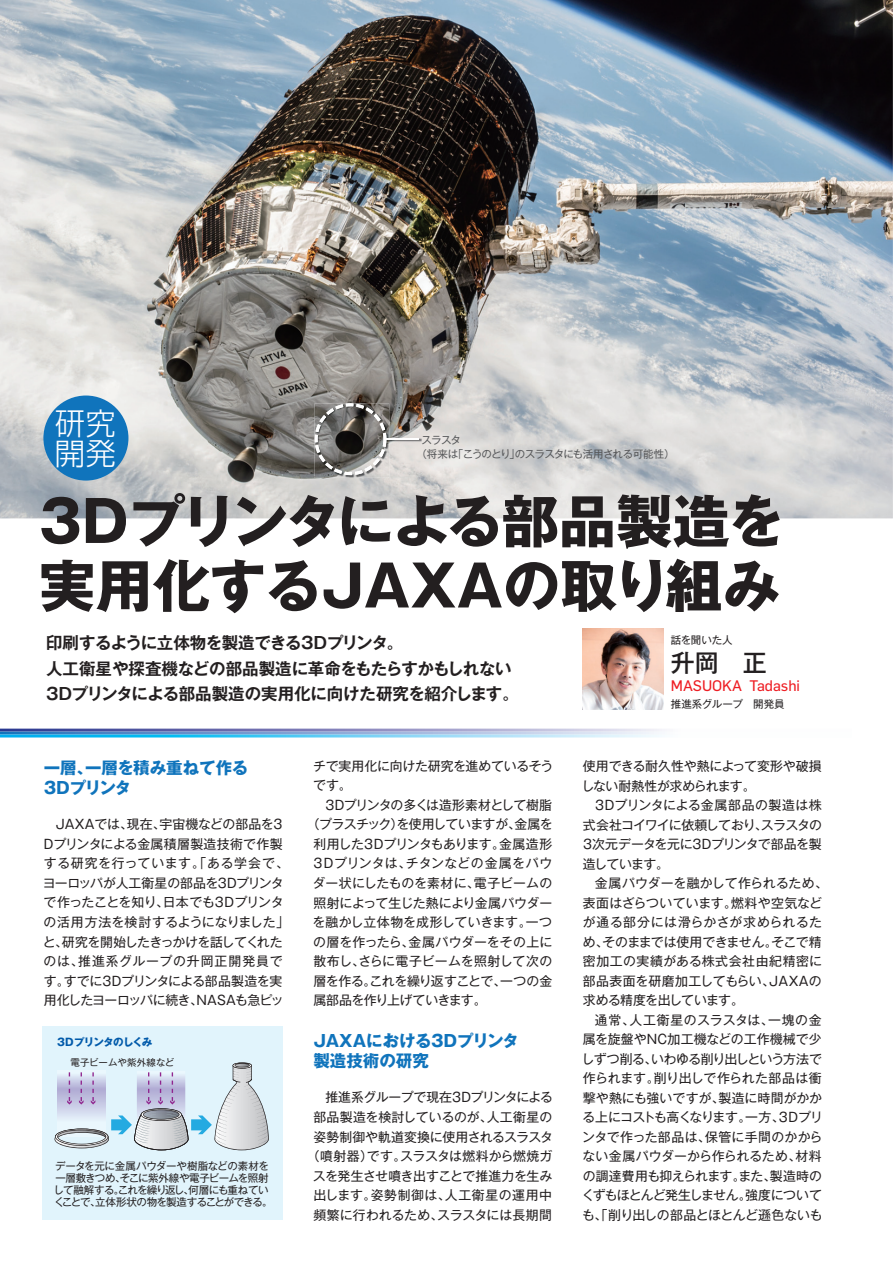
<style>
.page{position:relative;width:893px;height:1263px;background:#fff}
.page>*{position:absolute;margin:0;border:0;box-sizing:border-box;transform-origin:0 0}
.t1{font:57px/64.5px "Gothic MB101 Pro Bold 90 pv RKSJ H";letter-spacing:-.055em;color:#231f20}
.t2{font:30.45px/30.5px "Shin Go Pro Light 90 pv RKSJ H";color:#fff}
.t3{font:24px "Gothic MB101 Pro Medium 90 pv RKSJ H";color:#231f20}
.t4{font:16.5px/25.5px "Gothic MB101 Pro De Bold 90 pv RKSJ H";letter-spacing:-.02em;color:#231f20}
.t5{font:16.5px/19.5px "Gothic MB101 Pro Bold 90 pv RKSJ H";color:#1074bc}
.t6{font:16.5px/19.5px "Gothic MB101 Pro Bold 90 pv RKSJ H";letter-spacing:-.03em;color:#1074bc}
.t7{font:15px "Flama Basic";color:#ee1d23}
.t8{font:12.9px/19.5px "Gothic MB101 Pro Regular 90 pv RKSJ H";letter-spacing:-.01em;color:#231f20}
.t9{font:12.9px/19.5px "Gothic MB101 Pro Regular 90 pv RKSJ H";letter-spacing:.01em;color:#231f20}
.t10{font:12.9px "Gothic MB101 Pro Regular 90 pv RKSJ H";letter-spacing:-.05em;color:#231f20}
.t11{font:12.9px "Gothic MB101 Pro Regular 90 pv RKSJ H";letter-spacing:-.055em;color:#231f20}
.t12{font:12.9px "Gothic MB101 Pro Regular 90 pv RKSJ H";letter-spacing:-.035em;color:#231f20}
.t13{font:12.9px "Gothic MB101 Pro Regular 90 pv RKSJ H";letter-spacing:-.065em;color:#231f20}
.t14{font:12.9px "Gothic MB101 Pro Regular 90 pv RKSJ H";letter-spacing:.015em;color:#231f20}
.t15{font:12.9px "Gothic MB101 Pro Regular 90 pv RKSJ H";letter-spacing:.02em;color:#231f20}
.t16{font:12.9px "Gothic MB101 Pro Regular 90 pv RKSJ H";letter-spacing:-.045em;color:#231f20}
.t17{font:10.5px/12px "Gothic MB101 Pro Regular 90 pv RKSJ H";letter-spacing:-.035em;color:#231f20}
.t18{font:10.5px/13.5px "Gothic MB101 Pro Regular 90 pv RKSJ H";letter-spacing:-.07em;color:#57585a}
.t19{font:10.5px "Gothic MB101 Pro Regular 90 pv RKSJ H";letter-spacing:-.01em;color:#231f20}
.t20{font:10.5px "Gothic MB101 Pro Bold 90 pv RKSJ H";letter-spacing:-.07em;color:#015aaa}
.t21{font:9.45px "Gothic MB101 Pro Regular 90 pv RKSJ H";color:#231f20}
</style>
<div class="page">
<img style="left:0;top:0;width:893px;height:518px">
<div style="left:43px;top:395px;width:85px;height:86px;background:#1074bc;border-radius:50%"></div>
<svg style="left:0;top:729px;width:662px;height:8px;background:#82add8"></svg>
<img style="left:0;top:734px;width:851px;height:1px">
<img style="left:315px;top:475px;width:74px;height:3px">
<img style="left:583px;top:629px;width:81px;height:80px">
<div style="left:43px;top:1027px;width:240px;height:193px;background:#e1f4fc"></div>
<svg style="left:55px;top:1062px;width:214px;height:88px"></svg>
<img style="left:389px;top:438px;width:33px;height:4px">
<svg style="left:315px;top:403px;width:74px;height:72px;background:#7b7a77"></svg>
<hr style="left:386px;top:438px;width:33px;height:1px;background:#fff">
<h2 class="t2" style="left:55px;top:412px;width:63px">研究開発</h2>
<p class="t18" style="left:416px;top:435px;width:260px;text-indent:5px">スラスタ<br>（将来は「こうのとり」のスラスタにも活用される可能性）</p>
<h1 class="t1" style="left:32px;top:497px;width:754px">３Ｄプリンタによる部品製造を実用化するＪＡＸＡの取り組み</h1>
<p class="t4" style="left:44px;top:633px;width:476px">印刷するように立体物を製造できる３Ｄプリンタ。<br>人工衛星や探査機などの部品製造に革命をもたらすかもしれない<br>３Ｄプリンタによる部品製造の実用化に向けた研究を紹介します。</p>
<p class="t6" style="left:42px;top:760px;width:208px">一層、一層を積み重ねて作る<br>３Ｄプリンタ</p>
<p class="t8" style="left:42px;top:817px;width:248px;text-indent:14px">JAXAでは、現在、宇宙機などの部品を３<br>Ｄプリンタによる金属積層製造技術で作製する研究を行っています。「ある学会で、ヨーロッパが人工衛星の部品を３Ｄプリンタで作ったことを知り、日本でも３Ｄプリンタの活用方法を検討するようになりました」と、研究を開始したきっかけを話してくれたのは、推進系グループの升岡正開発員です。すでに３Ｄプリンタによる部品製造を実用化したヨーロッパに続き、NASAも急ピッ</p>
<p class="t20" style="left:56px;top:1038px;width:98px">３Dプリンタのしくみ</p>
<p class="t21" style="left:70px;top:1059px;width:105px">電子ビームや紫外線など</p>
<p class="t17" style="left:54px;top:1162px;width:221px">データを元に金属パウダーや樹脂などの素材を一層敷きつめ、そこに紫外線や電子ビームを照射して融解する。これを繰り返し、何層にも重ねていくことで、立体形状の物を製造することができる。</p>
<p class="t8" style="left:313px;top:758px;width:242px">チで実用化に向けた研究を進めているそうです。</p>
<p class="t13" style="left:323px;top:800px;width:230px">３Ｄプリンタの多くは造形素材として樹脂</p>
<p class="t10" style="left:307px;top:820px;width:247px">（プラスチック）を使用していますが、金属を</p>
<p class="t11" style="left:313px;top:839px;width:240px">利用した３Dプリンタもあります。金属造形</p>
<p class="t8" style="left:311px;top:856px;width:242px">３Ｄプリンタは、チタンなどの金属をパウ</p>
<p class="t14" style="left:312px;top:878px;width:241px">ダー状にしたものを素材に、電子ビームの</p>
<p class="t8" style="left:313px;top:895px;width:240px">照射によって生じた熱により金属パウダー</p>
<p class="t8" style="left:313px;top:914px;width:241px">を融かし立体物を成形していきます。一つ</p>
<p class="t9" style="left:313px;top:934px;width:241px">の層を作ったら、金属パウダーをその上に</p>
<p class="t15" style="left:313px;top:956px;width:241px">散布し、さらに電子ビームを照射して次の</p>
<p class="t12" style="left:313px;top:976px;width:240px">層を作る。これを繰り返すことで、一つの金</p>
<p class="t16" style="left:313px;top:995px;width:175px">属部品を作り上げていきます。</p>
<p class="t5" style="left:313px;top:1033px;width:207px">JAXAにおける３Ｄプリンタ製造技術の研究</p>
<p class="t8" style="left:307px;top:1090px;width:248px;text-align:right">推進系グループで現在３Ｄプリンタによる<br>部品製造を検討しているのが、人工衛星の姿勢制御や軌道変換に使用されるスラスタ（噴射器）です。スラスタは燃料から燃焼ガスを発生させ噴き出すことで推進力を生み出します。姿勢制御は、人工衛星の運用中頻繁に行われるため、スラスタには長期間</p>
<p class="t17" style="left:671px;top:635px;width:63px">話を聞いた人</p>
<h3 class="t3" style="left:671px;top:654px;width:98px">升岡　正</h3>
<p class="t7" style="left:671px;top:677px;width:131px">MASUOKA Tadashi</p>
<p class="t19" style="left:671px;top:700px;width:115px">推進系グループ　開発員</p>
<p class="t8" style="left:581px;top:758px;width:242px">使用できる耐久性や熱によって変形や破損しない耐熱性が求められます。</p>
<p class="t8" style="left:581px;top:797px;width:242px;text-align:justify;text-indent:12px">３Ｄプリンタによる金属部品の製造は株式会社コイワイに依頼しており、スラスタの３次元データを元に３Ｄプリンタで部品を製造しています。</p>
<p class="t9" style="left:583px;top:875px;width:247px;text-indent:12px">金属パウダーを融かして作られるため、表面はざらついています。燃料や空気などが通る部分には滑らかさが求められるため、そのままでは使用できません。そこで精密加工の実績がある株式会社由紀精密に部品表面を研磨加工してもらい、JAXAの求める精度を出しています。</p>
<p class="t8" style="left:581px;top:1012px;width:243px;text-align:justify;text-indent:14px">通常、人工衛星のスラスタは、一塊の金属を旋盤やNC加工機などの工作機械で少しずつ削る、いわゆる削り出しという方法で作られます。削り出しで作られた部品は衝撃や熱にも強いですが、製造に時間がかかる上にコストも高くなります。一方、３Ｄプリンタで作った部品は、保管に手間のかからない金属パウダーから作られるため、材料の調達費用も抑えられます。また、製造時のくずもほとんど発生しません。強度についても、「削り出しの部品とほとんど遜色ないも</p>
</div>
